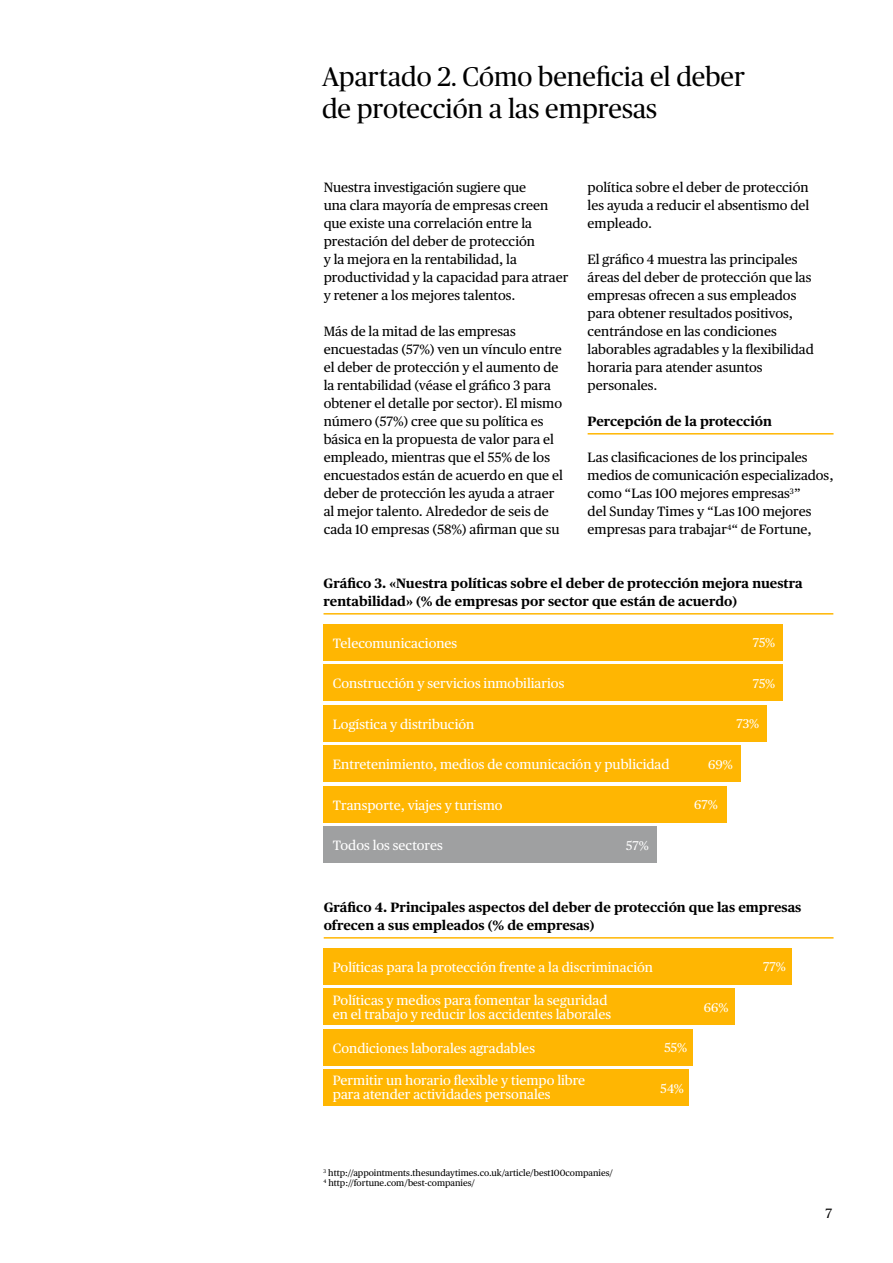
<style>
.page{position:relative;width:893px;height:1263px;background:#fff}
.page>*{position:absolute;margin:0;border:0;box-sizing:border-box;transform-origin:0 0}
.t1{font:27px/31.5px "Chubb Publico";color:#000}
.t2{font:13.5px/18px "Chubb Publico Text";color:#000}
.t3{font:13.5px "Chubb Publico Text";color:#fff}
.t4{font:700 13.5px/18px "Chubb Publico Text";color:#000}
.t5{font:12.75px "Chubb Publico Text";color:#fff}
.t6{font:9px/10.5px "Chubb Publico Text";color:#000}
</style>
<div class="page">
<hr style="left:324px;top:937px;width:509px;height:1px;background:#ffb602">
<hr style="left:324px;top:613px;width:509px;height:1px;background:#ffb602">
<hr style="left:588px;top:433px;width:245px;height:1px;background:#ffb602">
<div style="left:324px;top:624px;width:459px;height:36px;background:#ffb602"></div>
<div style="left:324px;top:665px;width:459px;height:36px;background:#ffb602"></div>
<div style="left:324px;top:705px;width:443px;height:36px;background:#ffb602"></div>
<div style="left:324px;top:746px;width:417px;height:36px;background:#ffb602"></div>
<div style="left:324px;top:786px;width:403px;height:36px;background:#ffb602"></div>
<div style="left:324px;top:827px;width:333px;height:36px;background:#9fa0a1"></div>
<div style="left:324px;top:948px;width:468px;height:36px;background:#ffb602"></div>
<div style="left:324px;top:989px;width:411px;height:36px;background:#ffb602"></div>
<div style="left:324px;top:1029px;width:369px;height:36px;background:#ffb602"></div>
<div style="left:324px;top:1070px;width:364px;height:36px;background:#ffb602"></div>
<h2 class="t1" style="left:322px;top:60px;width:424px">Apartado 2. Cómo benefcia el deber de protección a las empresas</h2>
<p class="t2" style="left:324px;top:178px;width:246px">Nuestra investigación sugiere que<br>una clara mayoría de empresas creen que existe una correlación entre la prestación del deber de protección<br>y la mejora en la rentabilidad, la productividad y la capacidad para atraer y retener a los mejores talentos.</p>
<p class="t2" style="left:324px;top:322px;width:241px">Más de la mitad de las empresas encuestadas (57%) ven un vínculo entre el deber de protección y el aumento de la rentabilidad (véase el gráfco 3 para obtener el detalle por sector). El mismo número (57%) cree que su política es básica en la propuesta de valor para el empleado, mientras que el 55% de los encuestados están de acuerdo en que el deber de protección les ayuda a atraer al mejor talento. Alrededor de seis de cada 10 empresas (58%) afrman que su</p>
<p class="t2" style="left:588px;top:178px;width:223px;text-align:justify">política sobre el deber de protección les ayuda a reducir el absentismo del empleado.</p>
<p class="t2" style="left:588px;top:250px;width:228px">El gráfco 4 muestra las principales áreas del deber de protección que las empresas ofrecen a sus empleados para obtener resultados positivos, centrándose en las condiciones laborables agradables y la fexibilidad horaria para atender asuntos personales.</p>
<h3 class="t4" style="left:588px;top:411px;width:186px">Percepción de la protección</h3>
<p class="t2" style="left:588px;top:448px;width:247px">Las clasifcaciones de los principales medios de comunicación especializados, como “Las 100 mejores empresas<sup>3</sup>”<br>del Sunday Times y “Las 100 mejores empresas para trabajar<sup>4</sup>“ de Fortune,</p>
<p class="t4" style="left:324px;top:574px;width:481px">Gráfco 3. «Nuestra políticas sobre el deber de protección mejora nuestra rentabilidad» (% de empresas por sector que están de acuerdo)</p>
<p class="t3" style="left:333px;top:633px;width:126px">Telecomunicaciones</p>
<p class="t5" style="left:753px;top:633px;width:24px">75%</p>
<p class="t3" style="left:333px;top:673px;width:233px">Construcción y servicios inmobiliarios</p>
<p class="t5" style="left:753px;top:674px;width:24px">75%</p>
<p class="t3" style="left:333px;top:714px;width:143px">Logística y distribución</p>
<p class="t5" style="left:736px;top:714px;width:24px">73%</p>
<p class="t3" style="left:333px;top:754px;width:338px">Entretenimiento, medios de comunicación y publicidad</p>
<p class="t5" style="left:708px;top:755px;width:26px">69%</p>
<p class="t3" style="left:333px;top:795px;width:171px">Transporte, viajes y turismo</p>
<p class="t5" style="left:694px;top:795px;width:25px">67%</p>
<p class="t3" style="left:333px;top:835px;width:111px">Todos los sectores</p>
<p class="t5" style="left:626px;top:836px;width:24px">57%</p>
<p class="t4" style="left:324px;top:898px;width:479px">Gráfco 4. Principales aspectos del deber de protección que las empresas ofrecen a sus empleados (% de empresas)</p>
<p class="t3" style="left:333px;top:957px;width:322px">Políticas para la protección frente a la discriminación</p>
<p class="t5" style="left:763px;top:957px;width:24px">77%</p>
<p class="t3" style="left:333px;top:990px;width:276px">Políticas y medios para fomentar la seguridad</p>
<p class="t5" style="left:704px;top:998px;width:26px">66%</p>
<p class="t3" style="left:333px;top:1004px;width:280px">en el trabajo y reducir los accidentes laborales</p>
<p class="t3" style="left:333px;top:1038px;width:204px">Condiciones laborales agradables</p>
<p class="t5" style="left:664px;top:1038px;width:25px">55%</p>
<p class="t3" style="left:333px;top:1070px;width:254px">Permitir un horario fexible y tiempo libre</p>
<p class="t5" style="left:660px;top:1079px;width:25px">54%</p>
<p class="t3" style="left:333px;top:1084px;width:219px">para atender actividades personales</p>
<p class="t6" style="left:324px;top:1166px;width:291px"><sup>3</sup> http://appointments.thesundaytimes.co.uk/article/best100companies/<br><sup>4</sup> http://fortune.com/best-companies/</p>
<p class="t2" style="left:825px;top:1204px;width:8px">7</p>
</div>
